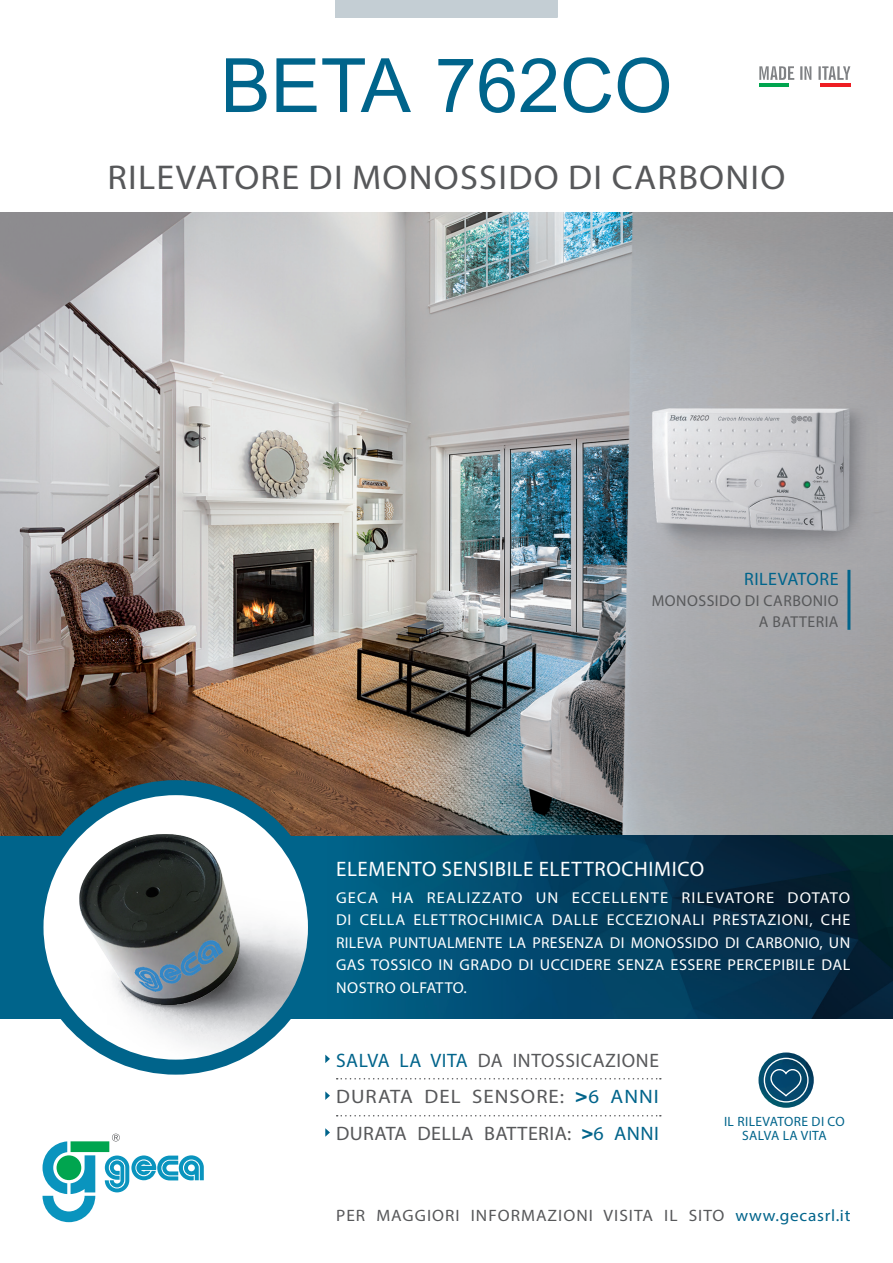
<style>
.page{position:relative;width:893px;height:1263px;background:#fff}
.page>*{position:absolute;margin:0;border:0;box-sizing:border-box;transform-origin:0 0}
.t1{font:75px "Arial";color:#00648b}
.t2{font:34.5px "Myriad Pro";letter-spacing:.035em;color:#57585a;scale:1.05 1}
.t3{font:21px "Myriad Pro";letter-spacing:.03em;color:#fff}
.t4{font:19.5px "Myriad Pro";letter-spacing:.03em;color:#57585a}
.t5{font:19.5px "Myriad Pro";letter-spacing:.05em;color:#57585a;scale:1.07 1}
.t6{font:18px "Myriad Pro";letter-spacing:.03em;color:#00648b}
.t7{font:16.5px "Myriad Pro";letter-spacing:.06em;color:#57585a;scale:1.05 1}
.t8{font:15.75px/22.5px "Myriad Pro";letter-spacing:.03em;color:#fff;text-align:justify;scale:1.05 1}
.t9{font:15.75px "Myriad Pro";letter-spacing:.03em;color:#57585a}
.t10{font:13.5px/13.5px "Myriad Pro";letter-spacing:.03em;color:#00648b;text-align:center}
.s1{color:#00648b}
.s2{font-family:"Helvetica Neue LT Std";font-weight:700;color:#00648b}
</style>
<div class="page">
<img style="left:0;top:213px;width:893px;height:623px">
<div style="left:335px;top:0;width:223px;height:18px;background:#c4ced4"></div>
<div style="left:0;top:836px;width:893px;height:182px;background:#00648b"></div>
<img style="left:383px;top:836px;width:510px;height:182px">
<svg style="left:337px;top:1078px;width:324px;height:1px"></svg>
<svg style="left:337px;top:1115px;width:324px;height:1px"></svg>
<svg style="left:759px;top:66px;width:91px;height:14px"></svg>
<hr style="left:759px;top:83px;width:31px;height:4px;background:#00a54f">
<hr style="left:820px;top:83px;width:30px;height:4px;background:#ee1d23">
<svg style="left:325px;top:1054px;width:5px;height:9px"></svg>
<svg style="left:325px;top:1091px;width:5px;height:9px"></svg>
<svg style="left:325px;top:1128px;width:5px;height:9px"></svg>
<hr style="left:847px;top:570px;width:3px;height:60px;background:#00648b">
<img style="left:758px;top:1052px;width:56px;height:56px;border-radius:28px">
<div style="left:764px;top:1058px;width:45px;height:44px;border:1px solid #fff;border-radius:50%"></div>
<svg style="left:770px;top:1066px;width:32px;height:31px"></svg>
<img style="left:37px;top:789px;width:277px;height:276px">
<img style="left:37px;top:789px;width:277px;height:277px;border-radius:139px">
<div style="left:28px;top:780px;width:295px;height:295px;border:15px solid #00648b;border-radius:50%"></div>
<svg style="left:105px;top:1155px;width:99px;height:37px"></svg>
<svg style="left:43px;top:1141px;width:52px;height:81px"></svg>
<div style="left:71px;top:1141px;width:38px;height:11px;background:#00a54f"></div>
<div style="left:57px;top:1155px;width:24px;height:25px;background:#00a54f;border-radius:50%"></div>
<svg style="left:112px;top:1133px;width:8px;height:8px"></svg>
<p class="t1" style="left:220px;top:37px;width:453px">BETA 762CO</p>
<p class="t2" style="left:108px;top:157px;width:647px">RILEVATORE DI MONOSSIDO DI CARBONIO</p>
<p class="t6" style="left:744px;top:568px;width:96px">RILEVATORE</p>
<p class="t9" style="left:652px;top:591px;width:188px">MONOSSIDO DI CARBONIO</p>
<p class="t9" style="left:759px;top:612px;width:81px">A BATTERIA</p>
<p class="t3" style="left:336px;top:856px;width:370px">ELEMENTO SENSIBILE ELETTROCHIMICO</p>
<p class="t8" style="left:336px;top:886px;width:491px">GECA HA REALIZZATO UN ECCELLENTE RILEVATORE DOTATO DI CELLA ELETTROCHIMICA DALLE ECCEZIONALI PRESTAZIONI, CHE RILEVA PUNTUALMENTE LA PRESENZA DI MONOSSIDO DI CARBONIO, UN GAS TOSSICO IN GRADO DI UCCIDERE SENZA ESSERE PERCEPIBILE DAL NOSTRO OLFATTO.</p>
<p class="t4" style="left:336px;top:1048px;width:324px"><span class="s1">SALVA LA VITA</span> DA INTOSSICAZIONE</p>
<p class="t5" style="left:336px;top:1085px;width:303px">DURATA DEL SENSORE: <span class="s2">&gt;</span><span class="s1">6 ANNI</span></p>
<p class="t4" style="left:336px;top:1121px;width:324px">DURATA DELLA BATTERIA: <span class="s2">&gt;</span><span class="s1">6 ANNI</span></p>
<p class="t10" style="left:724px;top:1115px;width:122px">IL RILEVATORE DI CO<br>SALVA LA VITA</p>
<p class="t7" style="left:336px;top:1206px;width:491px">PER MAGGIORI INFORMAZIONI VISITA IL SITO <span class="s1">www.gecasrl.it</span></p>
</div>
